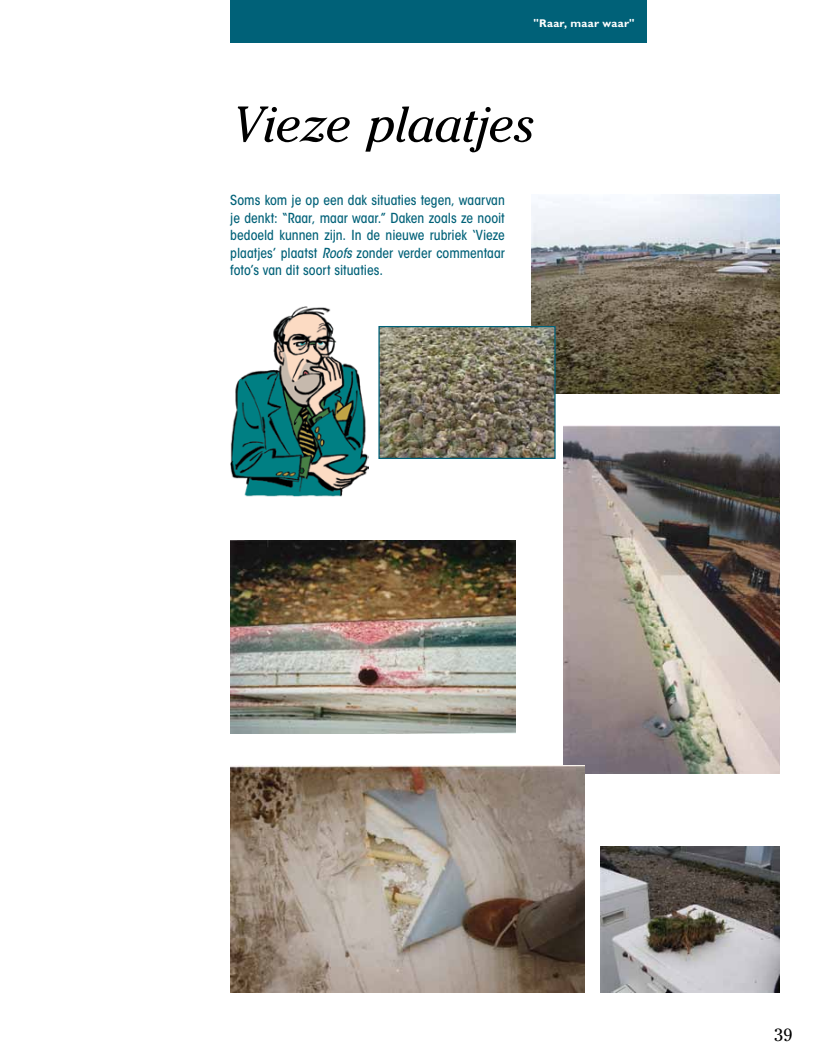
<style>
.page{position:relative;width:815px;height:1063px;background:#fff}
.page>*{position:absolute;margin:0;border:0;box-sizing:border-box;transform-origin:0 0}
.t1{font:italic 50px "Cheltenham Std";letter-spacing:-.015em;color:#000}
.t2{font:17.5px "Cheltenham Std";color:#000}
.t3{font:500 condensed 13.75px/17.5px "ITC Avant Garde Std";color:#006178;text-align:justify}
.t4{font:700 11.25px "Gill Sans Std";letter-spacing:.025em;color:#fff}
.s1{font-style:italic}
</style>
<div class="page">
<div style="left:230px;top:0;width:417px;height:43px;background:#006178"></div>
<img style="left:230px;top:306px;width:139px;height:191px">
<img style="left:563px;top:425px;width:217px;height:348px">
<img style="left:230px;top:765px;width:355px;height:227px">
<img style="left:531px;top:195px;width:249px;height:199px">
<img style="left:380px;top:328px;width:174px;height:129px">
<div style="left:378px;top:326px;width:178px;height:133px;border:1px solid #006178"></div>
<img style="left:601px;top:846px;width:179px;height:146px">
<img style="left:230px;top:541px;width:285px;height:192px">
<p class="t4" style="left:533px;top:16px;width:103px">"Raar, maar waar"</p>
<h1 class="t1" style="left:232px;top:95px;width:305px">Vieze plaatjes</h1>
<p class="t3" style="left:230px;top:191px;width:276px">Soms kom je op een dak situaties tegen, waarvan je denkt: “Raar, maar waar.” Daken zoals ze nooit bedoeld kunnen zijn. In de nieuwe rubriek ‘Vieze plaatjes’ plaatst <span class="s1">Roofs</span> zonder verder commentaar foto’s van dit soort situaties.</p>
<p class="t2" style="left:774px;top:1025px;width:20px">39</p>
</div>
